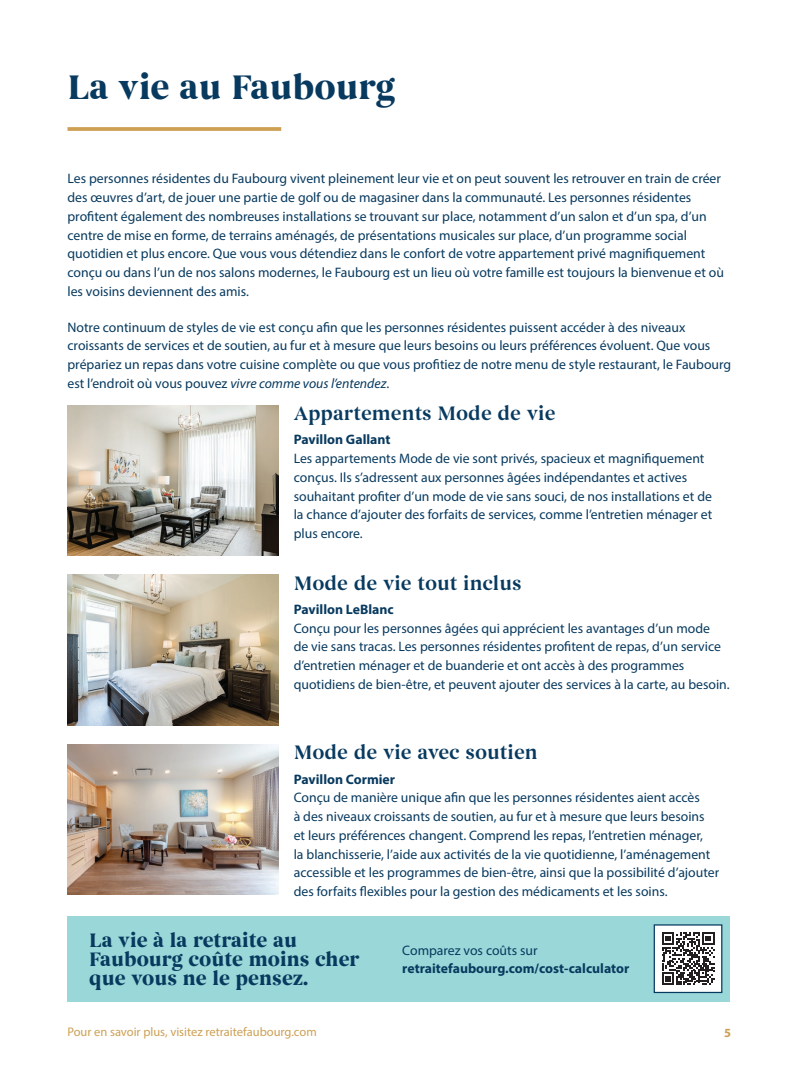
<style>
.page{position:relative;width:810px;height:1080px;background:#fff}
.page>*{position:absolute;margin:0;border:0;box-sizing:border-box;transform-origin:0 0}
.t1{font:700 35px "Begum";color:#083a5f}
.t2{font:600 20px "Begum";color:#083a5f}
.t3{font:700 20px/18.8px "Begum";color:#083a5f}
.t4{font:13.75px/18.8px "Myriad Pro";color:#083a5f}
.t5{font:700 13.75px "Myriad Pro";color:#083a5f}
.t6{font:12.5px "Myriad Pro";color:#cda054}
.t7{font:700 12.5px "Myriad Pro";color:#cda054}
.s1{font-style:italic}
</style>
<div class="page">
<hr style="left:68px;top:127px;width:213px;height:4px;background:#d0a55e">
<img style="left:68px;top:405px;width:211px;height:151px">
<img style="left:68px;top:575px;width:211px;height:150px">
<img style="left:68px;top:744px;width:211px;height:151px">
<div style="left:68px;top:916px;width:662px;height:85px;background:#9ad7d8"></div>
<div style="left:654px;top:924px;width:68px;height:69px;background:#fff;border:1px solid #083a5f"></div>
<svg style="left:662px;top:932px;width:53px;height:53px"></svg>
<h1 class="t1" style="left:68px;top:66px;width:329px">La vie au Faubourg</h1>
<p class="t4" style="left:68px;top:169px;width:658px">Les personnes résidentes du Faubourg vivent pleinement leur vie et on peut souvent les retrouver en train de créer des œuvres d’art, de jouer une partie de golf ou de magasiner dans la communauté. Les personnes résidentes profitent également des nombreuses installations se trouvant sur place, notamment d’un salon et d’un spa, d’un centre de mise en forme, de terrains aménagés, de présentations musicales sur place, d’un programme social quotidien et plus encore. Que vous vous détendiez dans le confort de votre appartement privé magnifiquement conçu ou dans l’un de nos salons modernes, le Faubourg est un lieu où votre famille est toujours la bienvenue et où les voisins deviennent des amis.</p>
<p class="t4" style="left:68px;top:317px;width:665px">Notre continuum de styles de vie est conçu afin que les personnes résidentes puissent accéder à des niveaux croissants de services et de soutien, au fur et à mesure que leurs besoins ou leurs préférences évoluent. Que vous prépariez un repas dans votre cuisine complète ou que vous profitiez de notre menu de style restaurant, le Faubourg est l’endroit où vous pouvez <span class="s1">vivre comme vous l’entendez</span>.</p>
<h2 class="t2" style="left:294px;top:401px;width:263px">Appartements Mode de vie</h2>
<p class="t5" style="left:294px;top:431px;width:98px">Pavillon Gallant</p>
<p class="t4" style="left:294px;top:449px;width:420px">Les appartements Mode de vie sont privés, spacieux et magnifiquement conçus. Ils s’adressent aux personnes âgées indépendantes et actives souhaitant profiter d’un mode de vie sans souci, de nos installations et de la chance d’ajouter des forfaits de services, comme l’entretien ménager et plus encore.</p>
<h2 class="t2" style="left:294px;top:571px;width:229px">Mode de vie tout inclus</h2>
<p class="t5" style="left:294px;top:600px;width:101px">Pavillon LeBlanc</p>
<p class="t4" style="left:294px;top:619px;width:438px">Conçu pour les personnes âgées qui apprécient les avantages d’un mode<br>de vie sans tracas. Les personnes résidentes profitent de repas, d’un service d’entretien ménager et de buanderie et ont accès à des programmes quotidiens de bien-être, et peuvent ajouter des services à la carte, au besoin.</p>
<h2 class="t2" style="left:294px;top:740px;width:246px">Mode de vie avec soutien</h2>
<p class="t5" style="left:294px;top:770px;width:103px">Pavillon Cormier</p>
<p class="t4" style="left:294px;top:788px;width:427px">Conçu de manière unique afin que les personnes résidentes aient accès<br>à des niveaux croissants de soutien, au fur et à mesure que leurs besoins et leurs préférences changent. Comprend les repas, l’entretien ménager,<br>la blanchisserie, l’aide aux activités de la vie quotidienne, l’aménagement accessible et les programmes de bien-être, ainsi que la possibilité d’ajouter des forfaits flexibles pour la gestion des médicaments et les soins.</p>
<h2 class="t3" style="left:89px;top:932px;width:272px">La vie à la retraite au<br>Faubourg coûte moins cher que vous ne le pensez.</h2>
<p class="t4" style="left:402px;top:940px;width:137px">Comparez vos coûts sur</p>
<p class="t5" style="left:402px;top:960px;width:229px">retraitefaubourg.com/cost-calculator</p>
<p class="t6" style="left:67px;top:1024px;width:251px">Pour en savoir plus, visitez retraitefaubourg.com</p>
<p class="t7" style="left:724px;top:1025px;width:8px">5</p>
</div>
